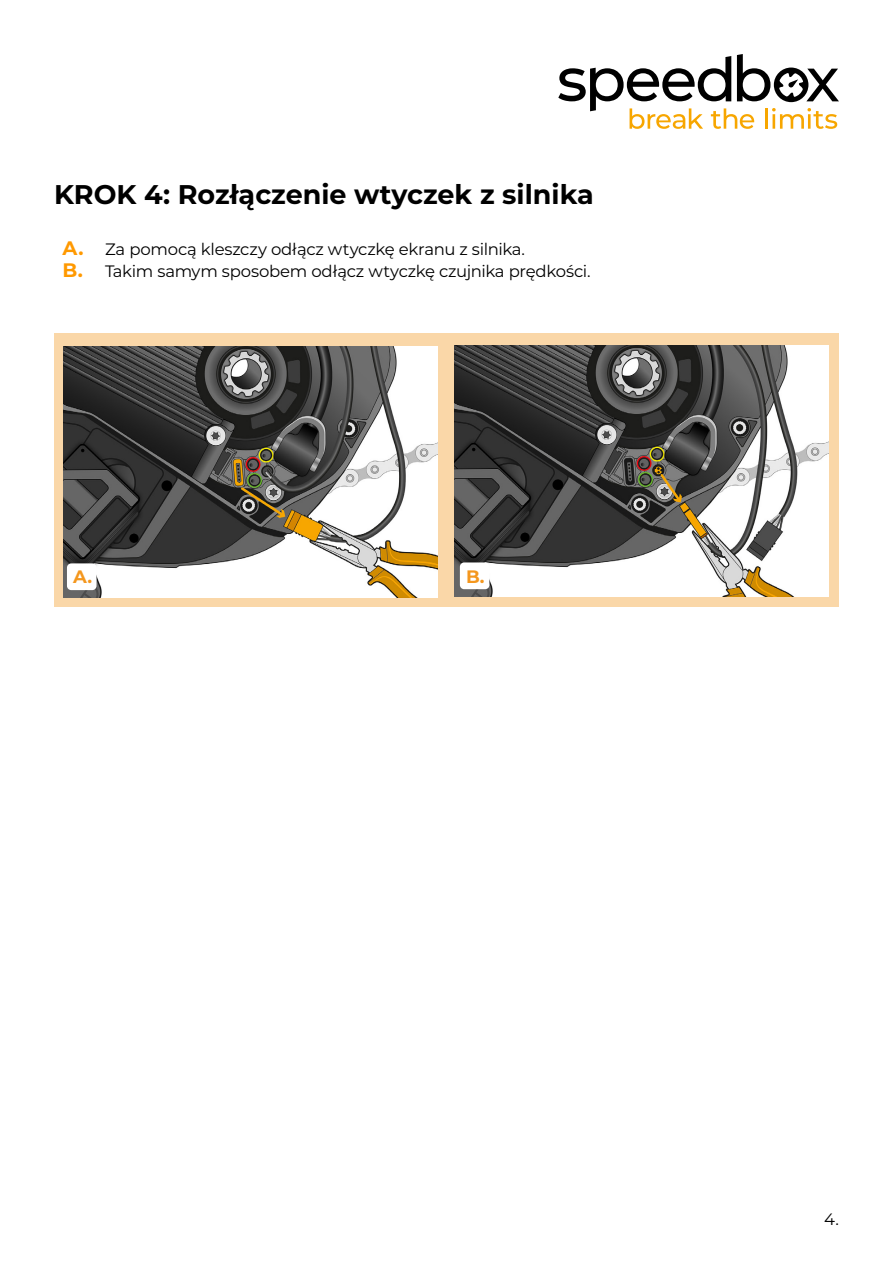
<style>
.page{position:relative;width:893px;height:1263px;background:#fff}
.page>*{position:absolute;margin:0;border:0;box-sizing:border-box;transform-origin:0 0}
.t1{font:700 27px "Montserrat";color:#000}
.t2{font:700 18px "Montserrat";color:#f4971e}
.t3{font:16.5px "Montserrat";letter-spacing:-.015em;color:#000}
.s1{font-weight:700;font-size:19.5px;color:#f90}
</style>
<div class="page">
<svg style="left:558px;top:54px;width:281px;height:75px"></svg>
<div style="left:54px;top:334px;width:785px;height:273px;background:#fad7a8"></div>
<img style="left:63px;top:346px;width:375px;height:251px">
<img style="left:454px;top:346px;width:374px;height:251px">
<div style="left:67px;top:563px;width:30px;height:27px;background:#fff;border-radius:4px"></div>
<div style="left:460px;top:562px;width:29px;height:27px;background:#fff;border-radius:4px"></div>
<p class="t1" style="left:54px;top:175px;width:541px">KROK 4: Rozłączenie wtyczek z silnika</p>
<p class="t3" style="left:63px;top:238px;width:464px"><span class="s1">A.</span> Za pomocą kleszczy odłącz wtyczkę ekranu z silnika.</p>
<p class="t3" style="left:63px;top:259px;width:530px"><span class="s1">B.</span> Takim samym sposobem odłącz wtyczkę czujnika prędkości.</p>
<p class="t2" style="left:73px;top:563px;width:21px">A.</p>
<p class="t2" style="left:466px;top:563px;width:20px">B.</p>
<p class="t3" style="left:824px;top:1207px;width:16px">4.</p>
</div>
